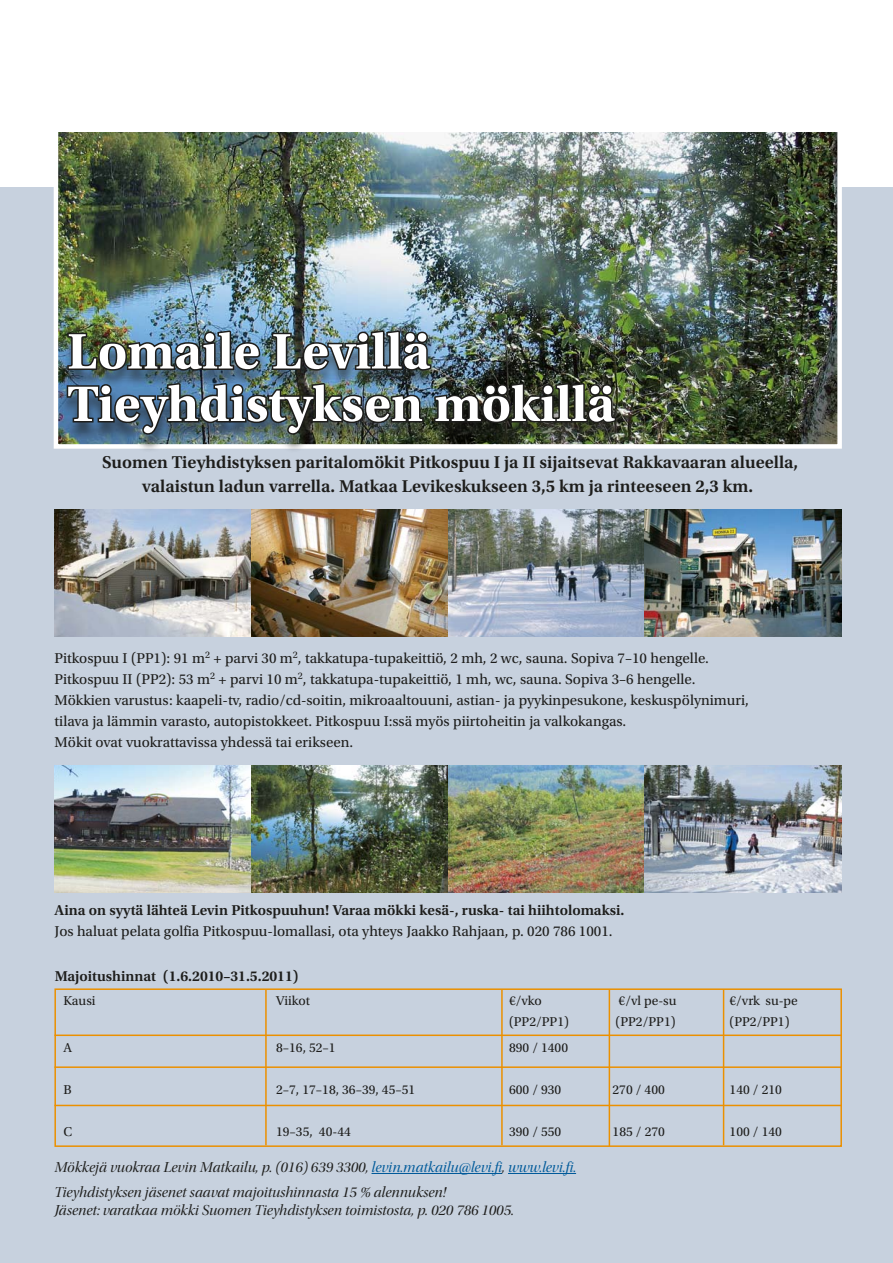
<style>
.page{position:relative;width:893px;height:1263px;background:#fff}
.page>*{position:absolute;margin:0;border:0;box-sizing:border-box;transform-origin:0 0}
.t1{font:700 52.5px/52.5px "Utopia Std";color:#fff}
.t2{font:600 18px/24px "Utopia Std";color:#1d1d1b;text-align:center}
.t3{font:15px/21px "Utopia Std";color:#1d1d1b}
.t4{font:15px/25.5px "Utopia Std Disp It";color:#1d1d1b}
.t5{font:600 15px "Utopia Std";color:#1d1d1b}
.t6{font:13.5px "Utopia Std";color:#1d1d1b}
.s1{color:#005a9a}
</style>
<div class="page">
<div style="left:0;top:187px;width:893px;height:1076px;background:#c7d1de"></div>
<img style="left:448px;top:765px;width:196px;height:128px">
<img style="left:54px;top:765px;width:197px;height:128px">
<img style="left:448px;top:509px;width:196px;height:128px">
<img style="left:54px;top:509px;width:197px;height:128px">
<hr style="left:371px;top:1173px;width:131px;height:1px;background:#005a9a">
<hr style="left:508px;top:1173px;width:68px;height:1px;background:#005a9a">
<img style="left:59px;top:133px;width:778px;height:311px">
<div style="left:54px;top:128px;width:788px;height:321px;border:4px solid #fff"></div>
<div style="left:54px;top:988px;width:788px;height:159px;border:2px solid #eb9000"></div>
<img style="left:251px;top:509px;width:197px;height:128px">
<img style="left:644px;top:509px;width:197px;height:128px">
<img style="left:251px;top:765px;width:197px;height:128px">
<img style="left:644px;top:765px;width:197px;height:128px">
<hr style="left:54px;top:1034px;width:787px;height:2px;background:#eb9000">
<hr style="left:54px;top:1066px;width:787px;height:2px;background:#eb9000">
<hr style="left:54px;top:1105px;width:787px;height:1px;background:#eb9000">
<hr style="left:265px;top:990px;width:2px;height:155px;background:#eb9000">
<hr style="left:501px;top:989px;width:2px;height:156px;background:#eb9000">
<hr style="left:609px;top:989px;width:1px;height:157px;background:#eb9000">
<hr style="left:723px;top:989px;width:1px;height:156px;background:#eb9000">
<div style="left:59px;top:332px;width:566px;height:121px;background:#1d1d1b;opacity:.56"></div>
<img style="left:66px;top:329px;width:196px;height:43px">
<img style="left:270px;top:329px;width:163px;height:43px">
<img style="left:65px;top:381px;width:360px;height:55px">
<svg style="left:432px;top:381px;width:186px;height:44px;background:#2b2f26"></svg>
<h1 class="t1" style="left:67px;top:326px;width:549px">Lomaile Levillä<br>Tieyhdistyksen mökillä</h1>
<p class="t2" style="left:102px;top:450px;width:698px">Suomen Tieyhdistyksen paritalomökit Pitkospuu I ja II sijaitsevat Rakkavaaran alueella, valaistun ladun varrella. Matkaa Levikeskukseen 3,5 km ja rinteeseen 2,3 km.</p>
<p class="t3" style="left:54px;top:647px;width:696px">Pitkospuu I (PP1): 91 m<sup>2</sup> + parvi 30 m<sup>2</sup>, takkatupa-tupakeittiö, 2 mh, 2 wc, sauna. Sopiva 7–10 hengelle.<br>Pitkospuu II (PP2): 53 m<sup>2</sup> + parvi 10 m<sup>2</sup>, takkatupa-tupakeittiö, 1 mh, wc, sauna. Sopiva 3–6 hengelle.<br>Mökkien varustus: kaapeli-tv, radio/cd-soitin, mikroaaltouuni, astian- ja pyykinpesukone, keskuspölynimuri, tilava ja lämmin varasto, autopistokkeet. Pitkospuu I:ssä myös piirtoheitin ja valkokangas.<br>Mökit ovat vuokrattavissa yhdessä tai erikseen.</p>
<p class="t5" style="left:55px;top:902px;width:571px">Aina on syytä lähteä Levin Pitkospuuhun! Varaa mökki kesä-, ruska- tai hiihtolomaksi.</p>
<p class="t3" style="left:55px;top:921px;width:560px">Jos haluat pelata golfia Pitkospuu-lomallasi, ota yhteys Jaakko Rahjaan, p. 020 786 1001.</p>
<p class="t5" style="left:55px;top:968px;width:245px">Majoitushinnat (1.6.2010–31.5.2011)</p>
<p class="t6" style="left:63px;top:993px;width:34px">Kausi</p>
<p class="t6" style="left:276px;top:993px;width:35px">Viikot</p>
<p class="t6" style="left:509px;top:993px;width:34px">€/vko</p>
<p class="t6" style="left:619px;top:993px;width:59px">€/vl pe-su</p>
<p class="t6" style="left:729px;top:993px;width:70px">€/vrk su-pe</p>
<p class="t6" style="left:509px;top:1014px;width:61px">(PP2/PP1)</p>
<p class="t6" style="left:616px;top:1014px;width:61px">(PP2/PP1)</p>
<p class="t6" style="left:729px;top:1014px;width:61px">(PP2/PP1)</p>
<p class="t6" style="left:63px;top:1040px;width:10px">A</p>
<p class="t6" style="left:276px;top:1040px;width:61px">8–16, 52–1</p>
<p class="t6" style="left:509px;top:1040px;width:61px">890 / 1400</p>
<p class="t6" style="left:63px;top:1082px;width:10px">B</p>
<p class="t6" style="left:276px;top:1082px;width:141px">2–7, 17–18, 36–39, 45–51</p>
<p class="t6" style="left:509px;top:1082px;width:54px">600 / 930</p>
<p class="t6" style="left:613px;top:1082px;width:54px">270 / 400</p>
<p class="t6" style="left:730px;top:1082px;width:54px">140 / 210</p>
<p class="t6" style="left:64px;top:1124px;width:10px">C</p>
<p class="t6" style="left:276px;top:1124px;width:76px">19–35, 40-44</p>
<p class="t6" style="left:509px;top:1124px;width:54px">390 / 550</p>
<p class="t6" style="left:613px;top:1124px;width:54px">185 / 270</p>
<p class="t6" style="left:730px;top:1124px;width:54px">100 / 140</p>
<p class="t4" style="left:54px;top:1155px;width:523px">Mökkejä vuokraa Levin Matkailu, p. (016) 639 3300, <span class="s1">levin.matkailu@levi.fi</span>, <span class="s1">www.levi.fi.<br></span>Tieyhdistyksen jäsenet saavat majoitushinnasta 15 % alennuksen!</p>
<p class="t4" style="left:54px;top:1198px;width:461px">Jäsenet: varatkaa mökki Suomen Tieyhdistyksen toimistosta, p. 020 786 1005.</p>
</div>
